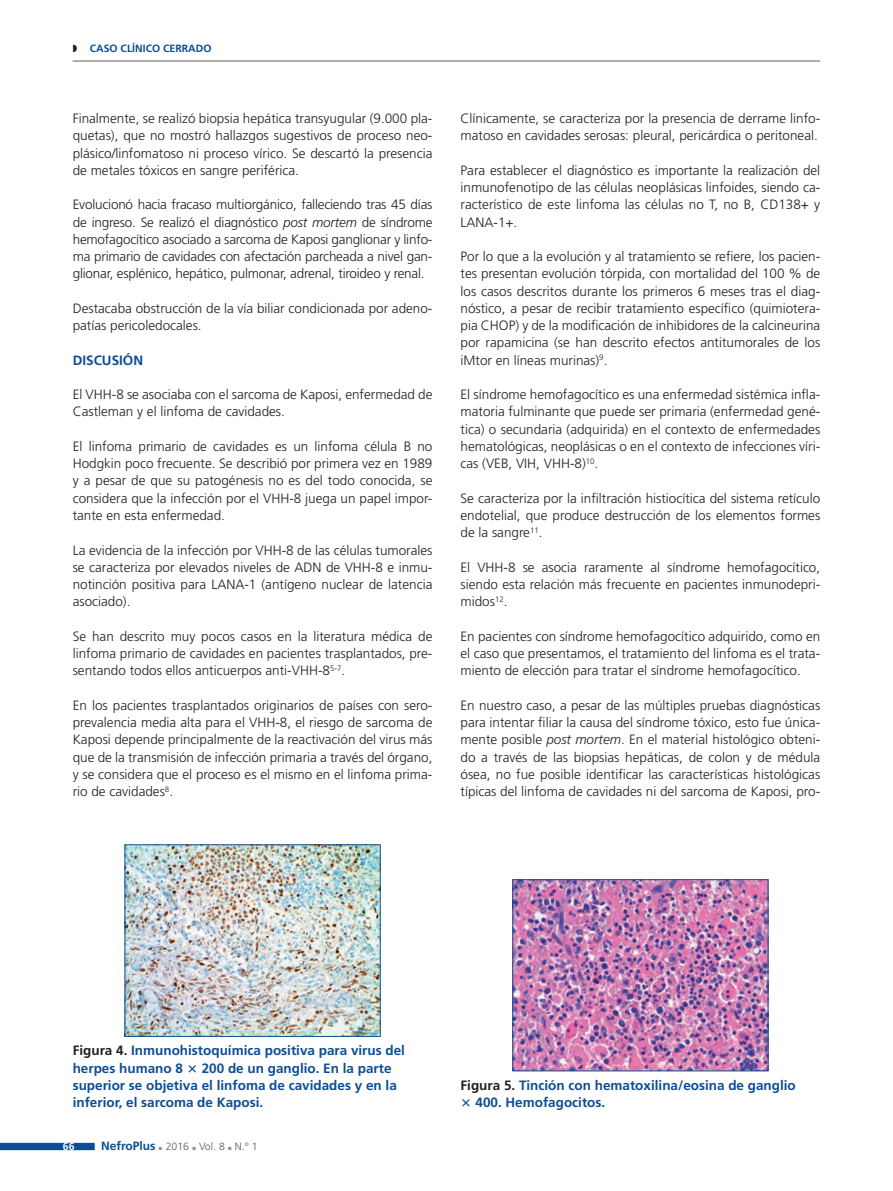
<style>
.page{position:relative;width:893px;height:1191px;background:#fff}
.page>*{position:absolute;margin:0;border:0;box-sizing:border-box;transform-origin:0 0}
.t1{font:300 13.5px/17.2px "Frutiger";color:#221f1f;text-align:justify}
.t2{font:700 13.5px/17.2px "Frutiger";color:#0c4d96}
.t3{font:300 10.5px "Frutiger";color:#57585a}
.t4{font:700 10.5px "Frutiger";color:#0c4d96}
.t5{font:700 10.5px "Frutiger";color:#fff}
.s1{color:#221f1f}
.s2{font-style:italic}
.s3{font-weight:700;font-size:12px;color:#0c4d96}
</style>
<div class="page">
<svg style="left:0;top:1142px;width:95px;height:8px"></svg>
<hr style="left:73px;top:60px;width:747px;height:2px;background:#939597">
<img style="left:127px;top:846px;width:252px;height:188px">
<div style="left:125px;top:844px;width:256px;height:192px;border:1px solid #0c4d96"></div>
<img style="left:514px;top:881px;width:252px;height:188px">
<div style="left:512px;top:879px;width:256px;height:192px;border:1px solid #0c4d96"></div>
<p class="t4" style="left:73px;top:42px;width:140px"><span class="s1">◗◗</span> CASO CLÍNICO CERRADO</p>
<p class="t1" style="left:73px;top:111px;width:361px">Finalmente, se realizó biopsia hepática transyugular (9.000 pla&shy;quetas), que no mostró hallazgos sugestivos de proceso neo&shy;plásico/linfomatoso ni proceso vírico. Se descartó la presencia de metales tóxicos en sangre periférica.</p>
<p class="t1" style="left:73px;top:197px;width:361px">Evolucionó hacia fracaso multiorgánico, falleciendo tras 45 días de ingreso. Se realizó el diagnóstico <span class="s2">post mortem</span> de síndrome hemofagocítico asociado a sarcoma de Kaposi ganglionar y linfo&shy;ma primario de cavidades con afectación parcheada a nivel gan&shy;glionar, esplénico, hepático, pulmonar, adrenal, tiroideo y renal.</p>
<p class="t1" style="left:73px;top:300px;width:361px">Destacaba obstrucción de la vía biliar condicionada por adeno&shy;patías pericoledocales.</p>
<p class="t2" style="left:73px;top:351px;width:72px">DISCUSIÓN</p>
<p class="t1" style="left:73px;top:387px;width:361px">El VHH-8 se asociaba con el sarcoma de Kaposi, enfermedad de<br>Castleman y el linfoma de cavidades.</p>
<p class="t1" style="left:73px;top:438px;width:361px">El linfoma primario de cavidades es un linfoma célula B no Hodgkin poco frecuente. Se describió por primera vez en 1989 y a pesar de que su patogénesis no es del todo conocida, se considera que la infección por el VHH-8 juega un papel impor&shy;tante en esta enfermedad.</p>
<p class="t1" style="left:73px;top:542px;width:361px">La evidencia de la infección por VHH-8 de las células tumorales se caracteriza por elevados niveles de ADN de VHH-8 e inmu&shy;notinción positiva para LANA-1 (antígeno nuclear de latencia asociado).</p>
<p class="t1" style="left:73px;top:628px;width:361px">Se han descrito muy pocos casos en la literatura médica de linfoma primario de cavidades en pacientes trasplantados, pre&shy;sentando todos ellos anticuerpos anti-VHH-8<sup>5-7</sup>.</p>
<p class="t1" style="left:73px;top:697px;width:361px">En los pacientes trasplantados originarios de países con sero&shy;prevalencia media alta para el VHH-8, el riesgo de sarcoma de Kaposi depende principalmente de la reactivación del virus más que de la transmisión de infección primaria a través del órgano, y se considera que el proceso es el mismo en el linfoma prima&shy;rio de cavidades<sup>8</sup>.</p>
<p class="t1" style="left:460px;top:111px;width:361px">Clínicamente, se caracteriza por la presencia de derrame linfo&shy;matoso en cavidades serosas: pleural, pericárdica o peritoneal.</p>
<p class="t1" style="left:460px;top:162px;width:361px">Para establecer el diagnóstico es importante la realización del inmunofenotipo de las células neoplásicas linfoides, siendo ca&shy;racterístico de este linfoma las células no T, no B, CD138+ y LANA-1+.</p>
<p class="t1" style="left:460px;top:249px;width:361px">Por lo que a la evolución y al tratamiento se refiere, los pacien&shy;tes presentan evolución tórpida, con mortalidad del 100 % de los casos descritos durante los primeros 6 meses tras el diag&shy;nóstico, a pesar de recibir tratamiento específico (quimiotera&shy;pia CHOP) y de la modificación de inhibidores de la calcineurina por rapamicina (se han descrito efectos antitumorales de los iMtor en líneas murinas)<sup>9</sup>.</p>
<p class="t1" style="left:460px;top:387px;width:361px">El síndrome hemofagocítico es una enfermedad sistémica infla&shy;matoria fulminante que puede ser primaria (enfermedad gené&shy;tica) o secundaria (adquirida) en el contexto de enfermedades hematológicas, neoplásicas o en el contexto de infecciones víri&shy;cas (VEB, VIH, VHH-8)<sup>10</sup>.</p>
<p class="t1" style="left:460px;top:490px;width:361px">Se caracteriza por la infiltración histiocítica del sistema retículo endotelial, que produce destrucción de los elementos formes de la sangre<sup>11</sup>.</p>
<p class="t1" style="left:460px;top:559px;width:361px">El VHH-8 se asocia raramente al síndrome hemofagocítico, siendo esta relación más frecuente en pacientes inmunodepri&shy;midos<sup>12</sup>.</p>
<p class="t1" style="left:460px;top:628px;width:361px">En pacientes con síndrome hemofagocítico adquirido, como en el caso que presentamos, el tratamiento del linfoma es el trata&shy;miento de elección para tratar el síndrome hemofagocítico.</p>
<p class="t1" style="left:460px;top:697px;width:361px">En nuestro caso, a pesar de las múltiples pruebas diagnósticas para intentar filiar la causa del síndrome tóxico, esto fue única&shy;mente posible <span class="s2">post mortem</span>. En el material histológico obteni&shy;do a través de las biopsias hepáticas, de colon y de médula ósea, no fue posible identificar las características histológicas típicas del linfoma de cavidades ni del sarcoma de Kaposi, pro-</p>
<p class="t2" style="left:73px;top:1042px;width:334px"><span class="s1">Figura 4.</span> Inmunohistoquímica positiva para virus del herpes humano 8</p>
<p class="t2" style="left:73px;top:1059px;width:326px;text-indent:129px">200 de un ganglio. En la parte superior se objetiva el linfoma de cavidades y en la inferior, el sarcoma de Kaposi.</p>
<p class="t5" style="left:63px;top:1140px;width:13px">66</p>
<p class="t3" style="left:101px;top:1142px;width:158px"><span class="s3">NefroPlus</span> 2016 Vol. 8 N.° 1</p>
<p class="t2" style="left:475px;top:1076px;width:322px;text-indent:-15px"><span class="s1">Figura 5.</span> Tinción con hematoxilina/eosina de ganglio<br>400. Hemofagocitos.</p>
</div>
